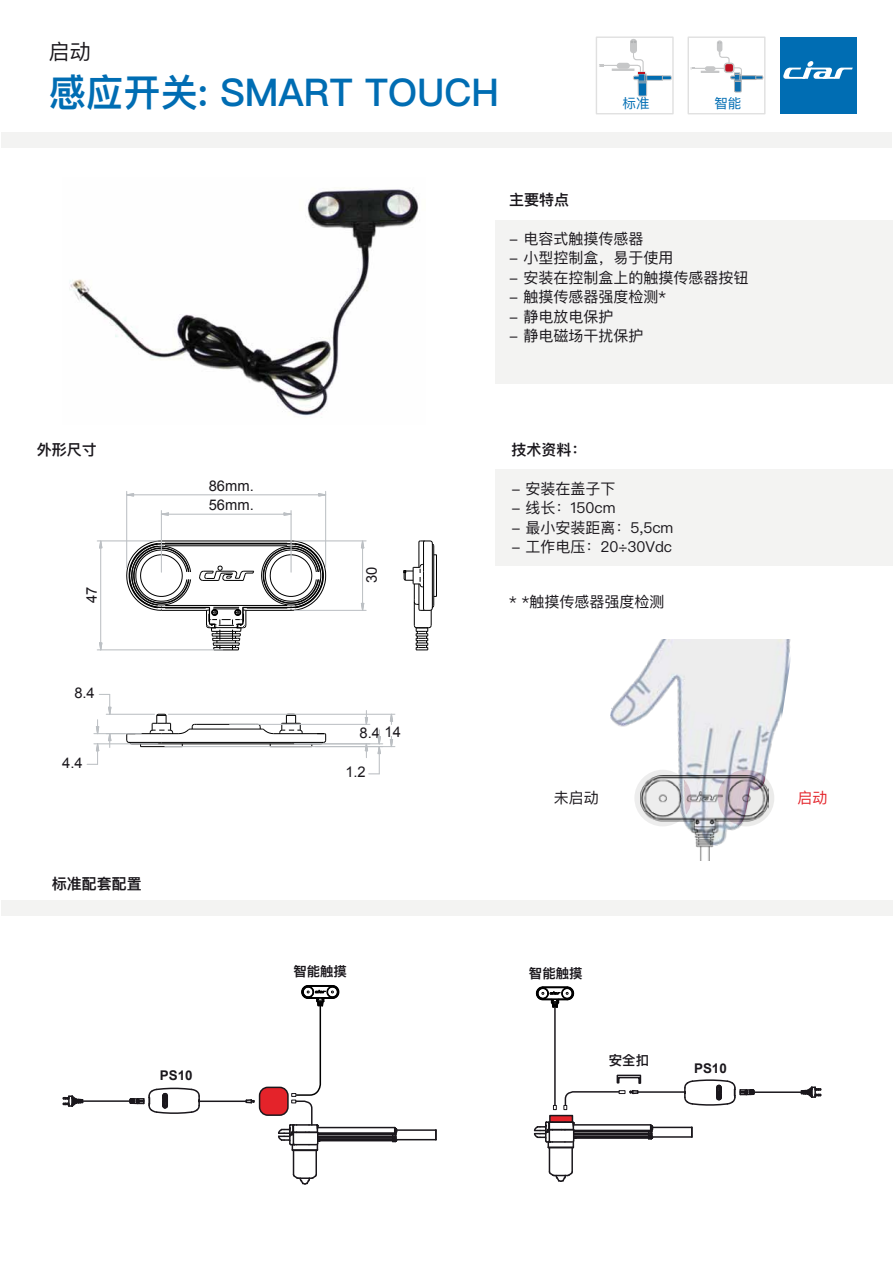
<style>
.page{position:relative;width:893px;height:1263px;background:#fff}
.page>*{position:absolute;margin:0;border:0;box-sizing:border-box;transform-origin:0 0}
.t1{font:600 38.25px "Ping Fang SC";color:#006db3}
.t2{font:21px "Ping Fang SC";color:#1a171c}
.t3{font:15px "Ping Fang SC";color:#1a171c}
.t4{font:600 15px "Ping Fang SC";color:#1a171c}
.t5{font:15px "Ping Fang SC";color:#e4232a}
.t6{font:14.7px "Arial";color:#1a171c}
.t7{font:13.5px "Ping Fang SC";color:#006db3}
.t8{font:600 13.35px "Ping Fang SC";color:#1a171c}
.t9{font:700 13.35px "Arial";color:#1a171c}
</style>
<div class="page">
<img style="left:70px;top:188px;width:349px;height:230px">
<div style="left:780px;top:37px;width:76px;height:77px;background:#006db3"></div>
<svg style="left:783px;top:61px;width:70px;height:18px"></svg>
<div style="left:1px;top:132px;width:891px;height:16px;background:#f3f3f2"></div>
<svg style="left:549px;top:1115px;width:24px;height:5px"></svg>
<svg style="left:691px;top:1127px;width:2px;height:10px"></svg>
<hr style="left:652px;top:1136px;width:40px;height:2px;background:#1a171c">
<hr style="left:652px;top:1127px;width:40px;height:1px;background:#1a171c">
<hr style="left:574px;top:1124px;width:77px;height:1px;background:#1a171c">
<hr style="left:574px;top:1130px;width:77px;height:2px;background:#1a171c">
<hr style="left:575px;top:1137px;width:74px;height:2px;background:#1a171c">
<hr style="left:574px;top:1133px;width:75px;height:1px;background:#1a171c">
<hr style="left:574px;top:1135px;width:75px;height:2px;background:#1a171c">
<hr style="left:574px;top:1134px;width:75px;height:1px;background:#1a171c">
<svg style="left:648px;top:1124px;width:6px;height:16px"></svg>
<svg style="left:533px;top:1120px;width:43px;height:62px"></svg>
<svg style="left:801px;top:1086px;width:21px;height:12px"></svg>
<hr style="left:754px;top:1091px;width:47px;height:2px;background:#1a171c">
<svg style="left:684px;top:1079px;width:72px;height:27px"></svg>
<hr style="left:638px;top:1091px;width:47px;height:2px;background:#1a171c">
<svg style="left:553px;top:1105px;width:4px;height:5px"></svg>
<svg style="left:563px;top:1074px;width:79px;height:36px"></svg>
<svg style="left:435px;top:1130px;width:2px;height:10px"></svg>
<hr style="left:396px;top:1139px;width:40px;height:1px;background:#1a171c">
<hr style="left:396px;top:1129px;width:40px;height:2px;background:#1a171c">
<hr style="left:318px;top:1132px;width:77px;height:2px;background:#1a171c">
<hr style="left:318px;top:1127px;width:77px;height:1px;background:#1a171c">
<hr style="left:318px;top:1133px;width:77px;height:2px;background:#1a171c">
<hr style="left:320px;top:1139px;width:73px;height:2px;background:#1a171c">
<hr style="left:318px;top:1135px;width:75px;height:2px;background:#1a171c">
<hr style="left:320px;top:1138px;width:73px;height:2px;background:#1a171c">
<hr style="left:318px;top:1136px;width:75px;height:2px;background:#1a171c">
<svg style="left:392px;top:1126px;width:6px;height:17px"></svg>
<svg style="left:62px;top:1095px;width:21px;height:12px"></svg>
<hr style="left:83px;top:1100px;width:47px;height:2px;background:#1a171c">
<svg style="left:128px;top:1087px;width:73px;height:27px"></svg>
<svg style="left:246px;top:1099px;width:9px;height:4px"></svg>
<hr style="left:199px;top:1100px;width:47px;height:2px;background:#1a171c">
<div style="left:260px;top:1087px;width:28px;height:28px;background:#e4232a;border-radius:8px"></div>
<div style="left:259px;top:1086px;width:30px;height:30px;border:2px solid #1a171c;border-radius:8px"></div>
<svg style="left:536px;top:986px;width:38px;height:22px"></svg>
<svg style="left:277px;top:985px;width:63px;height:200px"></svg>
<hr style="left:554px;top:1008px;width:2px;height:97px;background:#1a171c">
<div style="left:688px;top:37px;width:77px;height:77px;border:1px solid #e0e0e0"></div>
<hr style="left:694px;top:68px;width:30px;height:1px;background:#c6c7c8">
<div style="left:717px;top:40px;width:5px;height:12px;background:#c6c7c8;border-radius:3px"></div>
<svg style="left:701px;top:51px;width:63px;height:42px"></svg>
<div style="left:724px;top:63px;width:10px;height:9px;background:#bc1020;border-radius:3px"></div>
<div style="left:724px;top:63px;width:10px;height:10px;border:2px solid #c6c7c8;border-radius:3px"></div>
<div style="left:596px;top:37px;width:78px;height:77px;border:1px solid #e0e0e0"></div>
<hr style="left:612px;top:69px;width:22px;height:2px;background:#c6c7c8">
<div style="left:617px;top:63px;width:13px;height:6px;background:#c6c7c8;border-radius:3px"></div>
<div style="left:630px;top:39px;width:7px;height:14px;background:#c6c7c8;border-radius:3px"></div>
<svg style="left:599px;top:64px;width:18px;height:3px"></svg>
<svg style="left:628px;top:53px;width:45px;height:44px"></svg>
<div style="left:495px;top:220px;width:398px;height:163px;background:#f3f3f2"></div>
<div style="left:495px;top:469px;width:398px;height:96px;background:#f3f3f2"></div>
<div style="left:1px;top:900px;width:892px;height:15px;background:#f3f3f2"></div>
<hr style="left:165px;top:605px;width:122px;height:1px;background:#000">
<hr style="left:165px;top:545px;width:122px;height:1px;background:#000">
<hr style="left:165px;top:608px;width:41px;height:1px;background:#000">
<hr style="left:165px;top:543px;width:122px;height:1px;background:#000">
<hr style="left:161px;top:541px;width:130px;height:1px;background:#000">
<hr style="left:161px;top:610px;width:46px;height:1px;background:#000">
<hr style="left:161px;top:607px;width:48px;height:1px;background:#000">
<svg style="left:199px;top:540px;width:127px;height:110px"></svg>
<svg style="left:126px;top:540px;width:67px;height:71px"></svg>
<hr style="left:131px;top:743px;width:30px;height:1px;background:#000">
<hr style="left:161px;top:743px;width:130px;height:1px;background:#000">
<hr style="left:291px;top:743px;width:30px;height:1px;background:#000">
<hr style="left:129px;top:742px;width:32px;height:1px;background:#000">
<hr style="left:161px;top:742px;width:130px;height:1px;background:#000">
<hr style="left:291px;top:742px;width:32px;height:1px;background:#000">
<hr style="left:190px;top:729px;width:72px;height:1px;background:#000">
<hr style="left:291px;top:733px;width:33px;height:1px;background:#000">
<hr style="left:128px;top:733px;width:33px;height:1px;background:#000">
<hr style="left:197px;top:724px;width:59px;height:1px;background:#000">
<svg style="left:311px;top:733px;width:16px;height:13px"></svg>
<svg style="left:256px;top:713px;width:47px;height:21px"></svg>
<hr style="left:141px;top:746px;width:41px;height:1px;background:#000">
<svg style="left:149px;top:713px;width:48px;height:21px"></svg>
<hr style="left:436px;top:555px;width:1px;height:41px;background:#000">
<svg style="left:403px;top:540px;width:33px;height:110px"></svg>
<svg style="left:160px;top:512px;width:9px;height:4px"></svg>
<svg style="left:283px;top:512px;width:8px;height:4px"></svg>
<hr style="left:161px;top:510px;width:1px;height:62px;background:#bcc0c4">
<hr style="left:291px;top:510px;width:1px;height:62px;background:#bcc0c4">
<hr style="left:167px;top:514px;width:124px;height:1px;background:#bcc0c4">
<svg style="left:360px;top:540px;width:5px;height:9px"></svg>
<svg style="left:361px;top:602px;width:4px;height:8px"></svg>
<hr style="left:294px;top:541px;width:72px;height:1px;background:#bcc0c4">
<hr style="left:294px;top:610px;width:72px;height:1px;background:#bcc0c4">
<hr style="left:362px;top:547px;width:1px;height:63px;background:#bcc0c4">
<svg style="left:99px;top:540px;width:4px;height:9px"></svg>
<svg style="left:99px;top:642px;width:4px;height:9px"></svg>
<hr style="left:97px;top:541px;width:61px;height:1px;background:#bcc0c4">
<hr style="left:97px;top:649px;width:126px;height:1px;background:#bcc0c4">
<hr style="left:100px;top:546px;width:1px;height:104px;background:#bcc0c4">
<hr style="left:230px;top:724px;width:140px;height:1px;background:#bcc0c4">
<hr style="left:294px;top:743px;width:89px;height:1px;background:#bcc0c4">
<svg style="left:364px;top:710px;width:17px;height:64px"></svg>
<svg style="left:127px;top:493px;width:7px;height:4px"></svg>
<svg style="left:318px;top:493px;width:9px;height:4px"></svg>
<hr style="left:126px;top:491px;width:1px;height:77px;background:#bcc0c4">
<hr style="left:325px;top:491px;width:1px;height:77px;background:#bcc0c4">
<hr style="left:131px;top:494px;width:195px;height:1px;background:#bcc0c4">
<hr style="left:106px;top:714px;width:48px;height:1px;background:#bcc0c4">
<hr style="left:168px;top:714px;width:227px;height:1px;background:#bcc0c4">
<hr style="left:165px;top:746px;width:230px;height:1px;background:#bcc0c4">
<svg style="left:389px;top:713px;width:4px;height:11px"></svg>
<svg style="left:390px;top:736px;width:3px;height:12px"></svg>
<hr style="left:94px;top:743px;width:64px;height:1px;background:#bcc0c4">
<svg style="left:87px;top:694px;width:54px;height:71px"></svg>
<img style="left:610px;top:639px;width:181px;height:175px">
<img style="left:640px;top:775px;width:129px;height:85px">
<h2 class="t2" style="left:49px;top:38px;width:43px">启动</h2>
<h1 class="t1" style="left:49px;top:69px;width:452px">感应开关: SMART TOUCH</h1>
<p class="t7" style="left:622px;top:95px;width:28px">标准</p>
<p class="t7" style="left:714px;top:95px;width:28px">智能</p>
<p class="t4" style="left:509px;top:190px;width:61px">主要特点</p>
<p class="t3" style="left:509px;top:229px;width:136px">- 电容式触摸传感器</p>
<p class="t3" style="left:509px;top:249px;width:166px">- 小型控制盒，易于使用</p>
<p class="t3" style="left:509px;top:268px;width:241px">- 安装在控制盒上的触摸传感器按钮</p>
<p class="t3" style="left:509px;top:288px;width:158px">- 触摸传感器强度检测*</p>
<p class="t3" style="left:509px;top:307px;width:106px">- 静电放电保护</p>
<p class="t3" style="left:509px;top:327px;width:136px">- 静电磁场干扰保护</p>
<p class="t4" style="left:37px;top:440px;width:61px">外形尺寸</p>
<p class="t6" style="left:82px;top:603px;width:18px;rotate:-90deg">47</p>
<p class="t6" style="left:74px;top:683px;width:22px">8.4</p>
<p class="t6" style="left:62px;top:753px;width:22px">4.4</p>
<p class="t4" style="left:52px;top:874px;width:91px">标准配套配置</p>
<p class="t6" style="left:209px;top:476px;width:47px">86mm.</p>
<p class="t6" style="left:209px;top:495px;width:47px">56mm.</p>
<p class="t6" style="left:362px;top:583px;width:18px;rotate:-90deg">30</p>
<p class="t6" style="left:360px;top:723px;width:43px">8.4 14</p>
<p class="t6" style="left:345px;top:763px;width:22px">1.2</p>
<p class="t4" style="left:511px;top:440px;width:76px">技术资料：</p>
<p class="t3" style="left:511px;top:479px;width:106px">- 安装在盖子下</p>
<p class="t3" style="left:511px;top:499px;width:106px">- 线长：150cm</p>
<p class="t3" style="left:511px;top:518px;width:164px">- 最小安装距离：5,5cm</p>
<p class="t3" style="left:511px;top:538px;width:162px">- 工作电压：20÷30Vdc</p>
<p class="t3" style="left:509px;top:592px;width:157px">* *触摸传感器强度检测</p>
<p class="t3" style="left:554px;top:788px;width:46px">未启动</p>
<p class="t5" style="left:798px;top:788px;width:31px">启动</p>
<p class="t9" style="left:160px;top:1066px;width:34px">PS10</p>
<p class="t8" style="left:293px;top:962px;width:55px">智能触摸</p>
<p class="t8" style="left:529px;top:965px;width:55px">智能触摸</p>
<p class="t8" style="left:609px;top:1052px;width:42px">安全扣</p>
<p class="t9" style="left:694px;top:1059px;width:34px">PS10</p>
</div>
